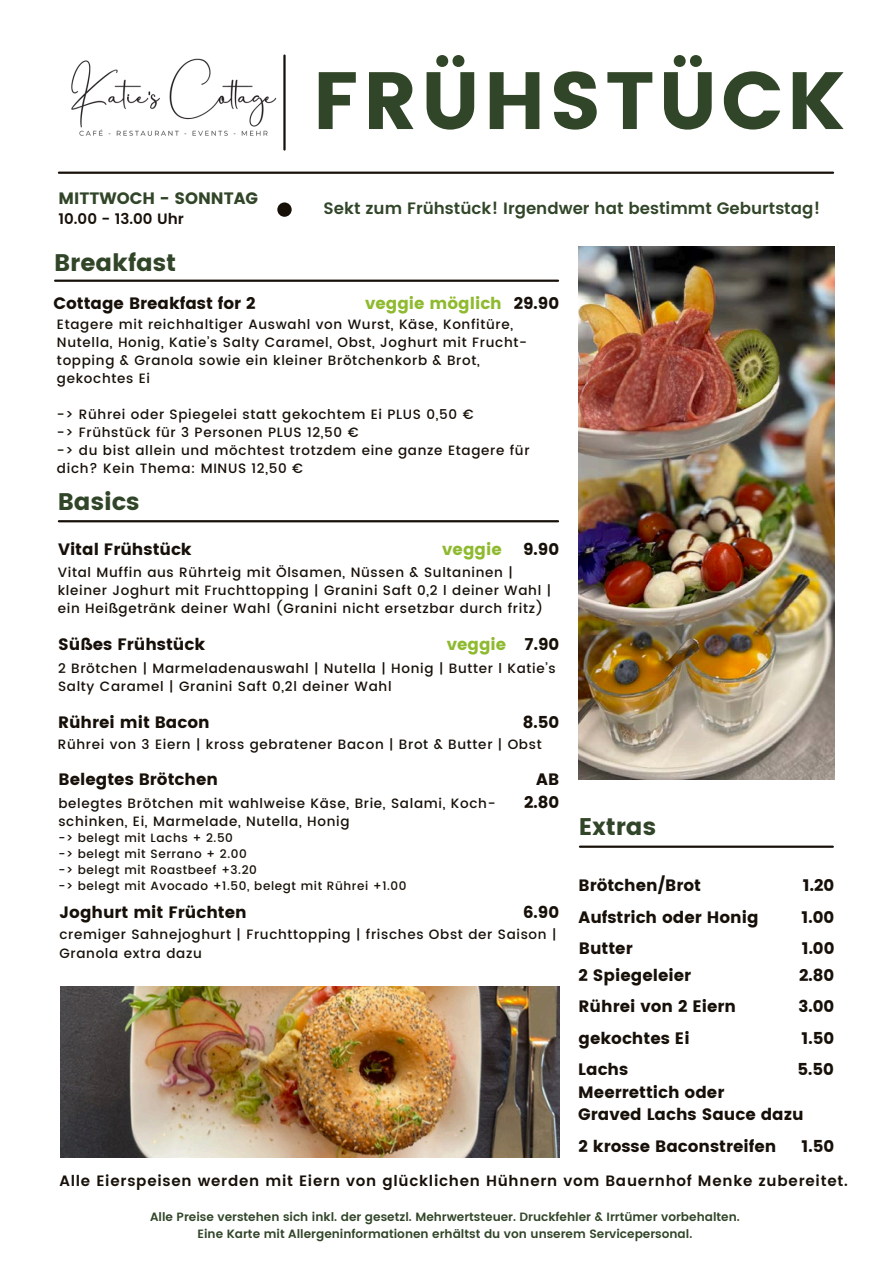
<style>
.page{position:relative;width:894px;height:1264px;background:#fff}
.page>*{position:absolute;margin:0;border:0;box-sizing:border-box;transform-origin:0 0}
.t1{font:81px "Poppins";letter-spacing:.045em;color:#314528}
.t2{font:24px "Poppins";color:#314528}
.t3{font:16.5px/22.5px "Poppins";color:#171009;text-align:right}
.t4{font:600 16.5px "Poppins";color:#314528}
.t5{font:16.5px "Poppins";color:#8fba2f}
.t6{font:16.5px "Poppins";color:#314528}
.t7{font:600 15px "Poppins";letter-spacing:.05em;color:#171009}
.t8{font:600 15px "Poppins";color:#171009}
.t9{font:500 13.5px/18px "Poppins";letter-spacing:.05em;color:#171009}
.t10{font:600 12px "Poppins";color:#314528}
.t11{font:500 12px/16px "Poppins";letter-spacing:.05em;color:#171009}
</style>
<div class="page">
<hr style="left:59px;top:172px;width:773px;height:2px;background:#171009">
<hr style="left:59px;top:520px;width:499px;height:2px;background:#171009">
<div style="left:277px;top:202px;width:14px;height:15px;background:#171009;border-radius:50%"></div>
<img style="left:71px;top:54px;width:215px;height:97px">
<hr style="left:55px;top:279px;width:503px;height:3px;background:#171009">
<img style="left:578px;top:247px;width:256px;height:532px">
<hr style="left:580px;top:845px;width:252px;height:2px;background:#171009">
<img style="left:61px;top:986px;width:498px;height:171px">
<p class="t6" style="left:58px;top:189px;width:201px">MITTWOCH - SONNTAG</p>
<h1 class="t8" style="left:58px;top:210px;width:127px">10.00 - 13.00 Uhr</h1>
<p class="t1" style="left:312px;top:54px;width:533px">FRÜHSTÜCK</p>
<p class="t4" style="left:323px;top:199px;width:498px">Sekt zum Frühstück! Irgendwer hat bestimmt Geburtstag!</p>
<h4 class="t2" style="left:54px;top:248px;width:124px">Breakfast</h4>
<h3 class="t3" style="left:53px;top:292px;width:203px">Cottage Breakfast for 2</h3>
<h4 class="t9" style="left:57px;top:316px;width:471px">Etagere mit reichhaltiger Auswahl von Wurst, Käse, Konfitüre, Nutella, Honig, Katie’s Salty Caramel, Obst, Joghurt mit Frucht&shy;topping &amp; Granola sowie ein kleiner Brötchenkorb &amp; Brot, gekochtes Ei</h4>
<h3 class="t9" style="left:57px;top:406px;width:474px">-&gt; Rührei oder Spiegelei statt gekochtem Ei PLUS 0,50 €<br>-&gt; Frühstück für 3 Personen PLUS 12,50 €<br>-&gt; du bist allein und möchtest trotzdem eine ganze Etagere für dich? Kein Thema: MINUS 12,50 €</h3>
<p class="t5" style="left:365px;top:294px;width:138px">veggie möglich</p>
<h5 class="t3" style="left:513px;top:292px;width:47px">29.90</h5>
<h3 class="t2" style="left:58px;top:487px;width:83px">Basics</h3>
<h4 class="t3" style="left:58px;top:537px;width:135px">Vital Frühstück</h4>
<h4 class="t9" style="left:58px;top:563px;width:494px">Vital Muffin aus Rührteig mit Ölsamen, Nüssen &amp; Sultaninen | kleiner Joghurt mit Fruchttopping | Granini Saft 0,2 l deiner Wahl | ein Heißgetränk deiner Wahl (Granini nicht ersetzbar durch fritz)</h4>
<h4 class="t5" style="left:442px;top:539px;width:61px">veggie</h4>
<h4 class="t3" style="left:523px;top:537px;width:38px">9.90</h4>
<h3 class="t5" style="left:446px;top:635px;width:61px">veggie</h3>
<h4 class="t3" style="left:524px;top:633px;width:36px">7.90</h4>
<h4 class="t3" style="left:58px;top:633px;width:148px">Süßes Frühstück</h4>
<h3 class="t9" style="left:58px;top:659px;width:499px">2 Brötchen | Marmeladenauswahl | Nutella | Honig | Butter l Katie’s<br>Salty Caramel | Granini Saft 0,2l deiner Wahl</h3>
<h2 class="t3" style="left:58px;top:711px;width:153px">Rührei mit Bacon</h2>
<p class="t9" style="left:58px;top:735px;width:485px">Rührei von 3 Eiern | kross gebratener Bacon | Brot &amp; Butter | Obst</p>
<h5 class="t3" style="left:522px;top:711px;width:38px">8.50</h5>
<h4 class="t3" style="left:59px;top:768px;width:161px">Belegtes Brötchen</h4>
<h3 class="t9" style="left:58px;top:794px;width:438px">belegtes Brötchen mit wahlweise Käse, Brie, Salami, Koch&shy;schinken, Ei, Marmelade, Nutella, Honig</h3>
<h3 class="t11" style="left:58px;top:829px;width:349px">-&gt; belegt mit Lachs + 2.50<br>-&gt; belegt mit Serrano + 2.00<br>-&gt; belegt mit Roastbeef +3.20<br>-&gt; belegt mit Avocado +1.50, belegt mit Rührei +1.00</h3>
<h5 class="t3" style="left:524px;top:768px;width:37px">AB<br>2.80</h5>
<h3 class="t3" style="left:59px;top:900px;width:189px">Joghurt mit Früchten</h3>
<h5 class="t3" style="left:523px;top:900px;width:38px">6.90</h5>
<h4 class="t9" style="left:59px;top:925px;width:498px">cremiger Sahnejoghurt | Fruchttopping | frisches Obst der Saison |<br>Granola extra dazu</h4>
<h4 class="t2" style="left:578px;top:812px;width:79px">Extras</h4>
<h4 class="t3" style="left:578px;top:874px;width:124px">Brötchen/Brot</h4>
<h4 class="t3" style="left:802px;top:874px;width:33px">1.20</h4>
<h4 class="t3" style="left:578px;top:906px;width:181px">Aufstrich oder Honig</h4>
<h3 class="t3" style="left:801px;top:906px;width:34px">1.00</h3>
<h5 class="t3" style="left:578px;top:963px;width:114px">2 Spiegeleier</h5>
<h4 class="t3" style="left:798px;top:963px;width:37px">2.80</h4>
<h3 class="t3" style="left:578px;top:995px;width:159px">Rührei von 2 Eiern</h3>
<h5 class="t3" style="left:798px;top:995px;width:37px">3.00</h5>
<h4 class="t3" style="left:578px;top:1026px;width:113px">gekochtes Ei</h4>
<h3 class="t3" style="left:801px;top:1026px;width:34px">1.50</h3>
<h5 class="t3" style="left:578px;top:1058px;width:227px;text-align:left">Lachs<br>Meerrettich oder<br>Graved Lachs Sauce dazu</h5>
<h3 class="t3" style="left:578px;top:936px;width:55px">Butter</h3>
<h4 class="t3" style="left:801px;top:936px;width:34px">1.00</h4>
<p class="t3" style="left:797px;top:1058px;width:38px">5.50</p>
<h2 class="t3" style="left:578px;top:1134px;width:199px">2 krosse Baconstreifen</h2>
<p class="t3" style="left:801px;top:1134px;width:34px">1.50</p>
<h3 class="t7" style="left:59px;top:1172px;width:789px">Alle Eierspeisen werden mit Eiern von glücklichen Hühnern vom Bauernhof Menke zubereitet.</h3>
<h2 class="t10" style="left:150px;top:1209px;width:591px">Alle Preise verstehen sich inkl. der gesetzl. Mehrwertsteuer. Druckfehler &amp; Irrtümer vorbehalten.</h2>
<p class="t10" style="left:197px;top:1226px;width:496px">Eine Karte mit Allergeninformationen erhältst du von unserem Servicepersonal.</p>
</div>
